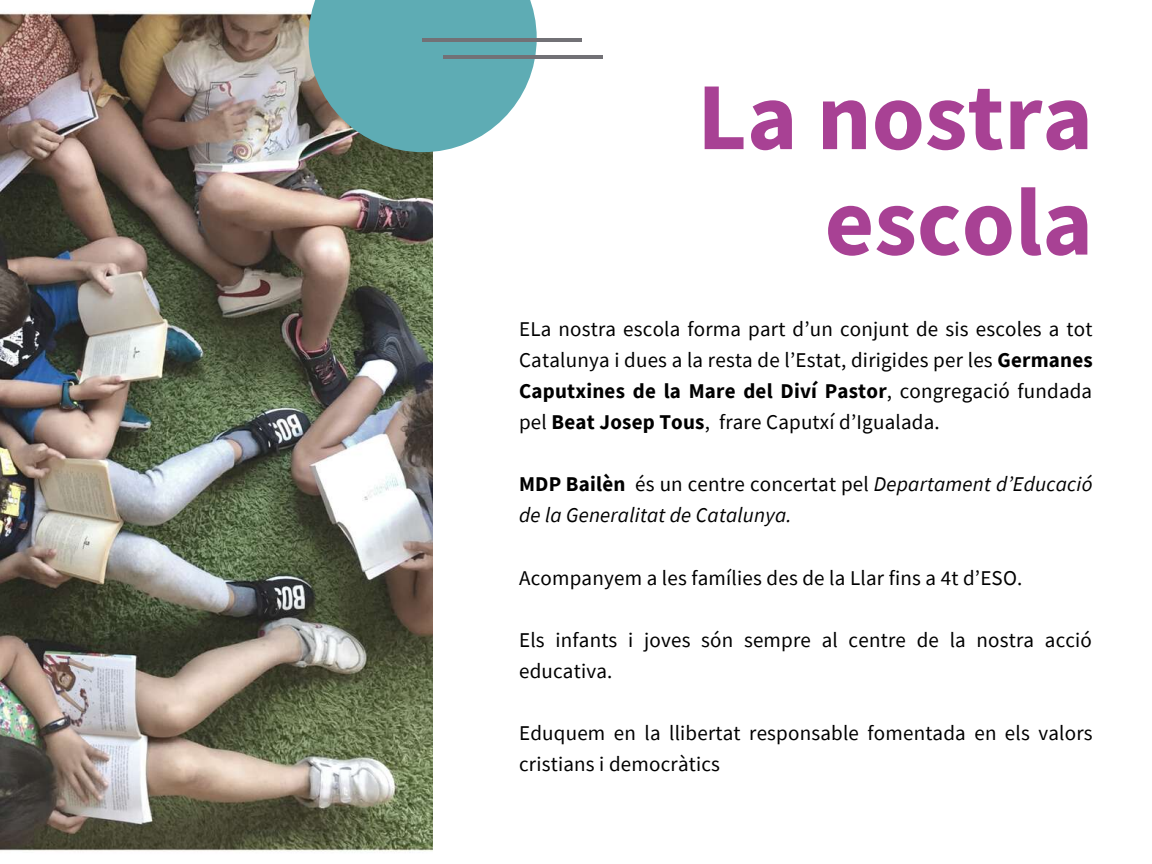
<style>
.page{position:relative;width:1152px;height:864px;background:#fff}
.page>*{position:absolute;margin:0;border:0;box-sizing:border-box;transform-origin:0 0}
.t1{font:700 96px/105.4px "Source Sans Pro";color:#a84194;text-align:right}
.t2{font:21px/31px "Source Sans Pro";letter-spacing:.01em;color:#000}
.t3{font:italic 21px/31px "Source Sans Pro";letter-spacing:.01em;color:#000}
.s1{color:#050707}
.s2{font-weight:700}
.s3{font-weight:700;font-style:normal}
.s4{font-style:normal}
</style>
<div class="page">
<img style="left:0;top:11px;width:433px;height:841px">
<svg style="left:309px;top:0;width:228px;height:152px;background:#6dacb2"></svg>
<hr style="left:423px;top:38px;width:159px;height:3px;background:#727176">
<hr style="left:444px;top:56px;width:159px;height:3px;background:#727176">
<h1 class="t1" style="left:697px;top:62px;width:397px">La nostra escola</h1>
<p class="t2" style="left:519px;top:313px;width:575px;text-align:justify"><span class="s1">E</span>La nostra escola forma part d’un conjunt de sis escoles a tot Catalunya i dues a la resta de l’Estat, dirigides per les <span class="s2">Germanes Caputxines de la Mare del Diví Pastor</span>, congregació fundada pel <span class="s2">Beat Josep Tous</span>, frare Caputxí d’Igualada.</p>
<p class="t3" style="left:519px;top:468px;width:575px"><span class="s3">MDP Bailèn</span> <span class="s4">és un centre concertat pel</span> Departament d’Educació de la Generalitat de Catalunya.</p>
<p class="t2" style="left:519px;top:562px;width:505px">Acompanyem a les famílies des de la Llar fins a 4t d’ESO.</p>
<p class="t2" style="left:519px;top:624px;width:574px">Els infants i joves són sempre al centre de la nostra acció educativa.</p>
<p class="t2" style="left:519px;top:717px;width:575px">Eduquem en la llibertat responsable fomentada en els valors cristians i democràtics</p>
</div>
